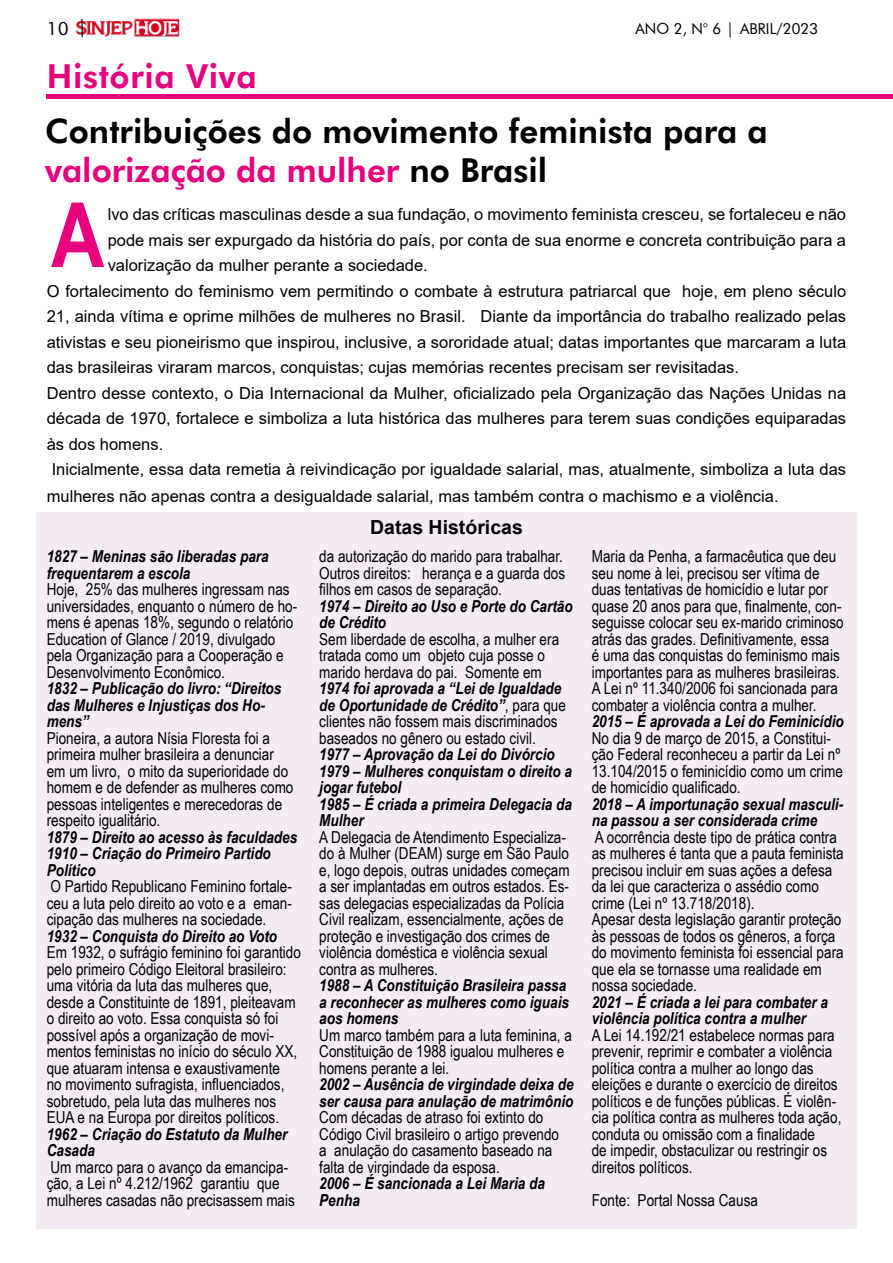
<style>
.page{position:relative;width:893px;height:1263px;background:#fff}
.page>*{position:absolute;margin:0;border:0;box-sizing:border-box;transform-origin:0 0}
.t1{font:700 90px "Arial Narrow";color:#e6007d}
.t2{font:700 33px/39.6px "Futura BT";color:#000}
.t3{font:700 33px "Futura BT";letter-spacing:.02em;color:#e6007d}
.t4{font:700 19.5px "Arial";color:#000}
.t5{font:18px "Futura BT";color:#000}
.t6{font:16.5px/16.5px "Arial Narrow";color:#000}
.t7{font:16.5px "Arial";color:#000}
.t8{font:italic 700 16.5px/16.5px "Arial Narrow";color:#000}
.t9{font:15px "Futura BT";color:#000}
.s1{color:#e6007d}
.s2{font-weight:700;font-style:italic}
</style>
<div class="page">
<div style="left:36px;top:513px;width:821px;height:716px;background:#f5ebf5"></div>
<div style="left:47px;top:94px;width:846px;height:5px;background:#e6007d"></div>
<img style="left:75px;top:18px;width:105px;height:19px">
<p class="t5" style="left:47px;top:18px;width:42px">10 |</p>
<p class="t9" style="left:635px;top:20px;width:185px">ANO 2, N° 6 | ABRIL/2023</p>
<h2 class="t3" style="left:47px;top:57px;width:211px">História Viva</h2>
<h2 class="t2" style="left:45px;top:111px;width:724px">Contribuições do movimento feminista para a <span class="s1">valorização da mulher</span> no Brasil</h2>
<p class="t7" style="left:108px;top:203px;width:740px">lvo das críticas masculinas desde a sua fundação, o movimento feminista cresceu, se fortaleceu e não</p>
<p class="t7" style="left:108px;top:229px;width:740px">pode mais ser expurgado da história do país, por conta de sua enorme e concreta contribuição para a</p>
<p class="t7" style="left:108px;top:254px;width:322px">valorização da mulher perante a sociedade.</p>
<p class="t7" style="left:47px;top:280px;width:801px">O fortalecimento do feminismo vem permitindo o combate à estrutura patriarcal que hoje, em pleno século</p>
<p class="t7" style="left:47px;top:305px;width:801px">21, ainda vítima e oprime milhões de mulheres no Brasil. Diante da importância do trabalho realizado pelas</p>
<p class="t7" style="left:47px;top:331px;width:801px">ativistas e seu pioneirismo que inspirou, inclusive, a sororidade atual; datas importantes que marcaram a luta</p>
<p class="t7" style="left:47px;top:356px;width:694px">das brasileiras viraram marcos, conquistas; cujas memórias recentes precisam ser revisitadas.</p>
<p class="t7" style="left:47px;top:382px;width:801px">Dentro desse contexto, o Dia Internacional da Mulher, oficializado pela Organização das Nações Unidas na</p>
<p class="t7" style="left:47px;top:407px;width:801px">década de 1970, fortalece e simboliza a luta histórica das mulheres para terem suas condições equiparadas</p>
<p class="t7" style="left:47px;top:433px;width:118px">às dos homens.</p>
<p class="t7" style="left:52px;top:458px;width:796px">Inicialmente, essa data remetia à reivindicação por igualdade salarial, mas, atualmente, simboliza a luta das</p>
<p class="t7" style="left:47px;top:485px;width:733px">mulheres não apenas contra a desigualdade salarial, mas também contra o machismo e a violência.</p>
<h1 class="t1" style="left:51px;top:167px;width:55px">A</h1>
<p class="t8" style="left:47px;top:547px;width:223px">1827 – Meninas são liberadas para frequentarem a escola</p>
<p class="t6" style="left:47px;top:580px;width:252px">Hoje, 25% das mulheres ingressam nas universidades, enquanto o número de ho&shy;mens é apenas 18%, segundo o relatório Education of Glance / 2019, divulgado pela Organização para a Cooperação e Desenvolvimento Econômico.</p>
<p class="t8" style="left:47px;top:679px;width:236px">1832 – Publicação do livro: “Direitos das Mulheres e Injustiças dos Ho&shy;mens”</p>
<p class="t6" style="left:47px;top:729px;width:248px">Pioneira, a autora Nísia Floresta foi a primeira mulher brasileira a denunciar em um livro, o mito da superioridade do homem e de defender as mulheres como pessoas inteligentes e merecedoras de respeito igualitário.</p>
<p class="t8" style="left:47px;top:828px;width:252px">1879 – Direito ao acesso às faculdades<br>1910 – Criação do Primeiro Partido<br>Político</p>
<p class="t6" style="left:47px;top:877px;width:247px;text-align:justify">O Partido Republicano Feminino fortale&shy;ceu a luta pelo direito ao voto e a eman&shy;cipação das mulheres na sociedade.</p>
<p class="t8" style="left:47px;top:927px;width:232px">1932 – Conquista do Direito ao Voto</p>
<p class="t6" style="left:47px;top:943px;width:256px">Em 1932, o sufrágio feminino foi garantido pelo primeiro Código Eleitoral brasileiro: uma vitória da luta das mulheres que, desde a Constituinte de 1891, pleiteavam o direito ao voto. Essa conquista só foi possível após a organização de movi&shy;mentos feministas no início do século XX, que atuaram intensa e exaustivamente<br>no movimento sufragista, influenciados, sobretudo, pela luta das mulheres nos EUA e na Europa por direitos políticos.</p>
<p class="t8" style="left:47px;top:1125px;width:242px">1962 – Criação do Estatuto da Mulher<br>Casada</p>
<p class="t6" style="left:47px;top:1158px;width:250px">Um marco para o avanço da emancipa&shy;ção, a Lei nº 4.212/1962 garantiu que mulheres casadas não precisassem mais</p>
<p class="t4" style="left:370px;top:514px;width:154px">Datas Históricas</p>
<p class="t6" style="left:319px;top:547px;width:247px">da autorização do marido para trabalhar.<br>Outros direitos: herança e a guarda dos filhos em casos de separação.</p>
<p class="t8" style="left:319px;top:597px;width:255px">1974 – Direito ao Uso e Porte do Cartão de Crédito</p>
<p class="t6" style="left:319px;top:630px;width:241px">Sem liberdade de escolha, a mulher era tratada como um objeto cuja posse o marido herdava do pai. Somente em</p>
<p class="t6" style="left:319px;top:679px;width:248px"><span class="s2">1974 foi aprovada a “Lei de Igualdade de Oportunidade de Crédito”</span>, para que clientes não fossem mais discriminados baseados no gênero ou estado civil.</p>
<p class="t8" style="left:319px;top:745px;width:254px">1977 – Aprovação da Lei do Divórcio<br>1979 – Mulheres conquistam o direito a jogar futebol<br>1985 – É criada a primeira Delegacia da<br>Mulher</p>
<p class="t6" style="left:319px;top:828px;width:252px">A Delegacia de Atendimento Especializa&shy;do à Mulher (DEAM) surge em São Paulo e, logo depois, outras unidades começam a ser implantadas em outros estados. Es&shy;sas delegacias especializadas da Polícia Civil realizam, essencialmente, ações de proteção e investigação dos crimes de violência doméstica e violência sexual contra as mulheres.</p>
<p class="t8" style="left:319px;top:976px;width:251px">1988 – A Constituição Brasileira passa a reconhecer as mulheres como iguais aos homens</p>
<p class="t6" style="left:319px;top:1026px;width:254px">Um marco também para a luta feminina, a<br>Constituição de 1988 igualou mulheres e homens perante a lei.</p>
<p class="t8" style="left:319px;top:1075px;width:256px">2002 – Ausência de virgindade deixa de ser causa para anulação de matrimônio</p>
<p class="t6" style="left:319px;top:1108px;width:241px">Com décadas de atraso foi extinto do Código Civil brasileiro o artigo prevendo a anulação do casamento baseado na falta de virgindade da esposa.</p>
<p class="t8" style="left:319px;top:1174px;width:227px">2006 – É sancionada a Lei Maria da<br>Penha</p>
<p class="t6" style="left:592px;top:547px;width:253px">Maria da Penha, a farmacêutica que deu seu nome à lei, precisou ser vítima de duas tentativas de homicídio e lutar por quase 20 anos para que, finalmente, con&shy;seguisse colocar seu ex-marido criminoso atrás das grades. Definitivamente, essa<br>é uma das conquistas do feminismo mais importantes para as mulheres brasileiras.<br>A Lei nº 11.340/2006 foi sancionada para combater a violência contra a mulher.</p>
<p class="t8" style="left:592px;top:712px;width:253px">2015 – É aprovada a Lei do Feminicídio</p>
<p class="t6" style="left:592px;top:729px;width:253px">No dia 9 de março de 2015, a Constitui&shy;ção Federal reconheceu a partir da Lei nº 13.104/2015 o feminicídio como um crime de homicídio qualificado.</p>
<p class="t8" style="left:592px;top:795px;width:253px">2018 – A importunação sexual masculi&shy;na passou a ser considerada crime</p>
<p class="t6" style="left:592px;top:828px;width:253px">A ocorrência deste tipo de prática contra as mulheres é tanta que a pauta feminista precisou incluir em suas ações a defesa da lei que caracteriza o assédio como crime (Lei nº 13.718/2018).<br>Apesar desta legislação garantir proteção às pessoas de todos os gêneros, a força do movimento feminista foi essencial para que ela se tornasse uma realidade em nossa sociedade.</p>
<p class="t8" style="left:592px;top:993px;width:238px">2021 – É criada a lei para combater a violência política contra a mulher</p>
<p class="t6" style="left:592px;top:1026px;width:251px">A Lei 14.192/21 estabelece normas para prevenir, reprimir e combater a violência política contra a mulher ao longo das eleições e durante o exercício de direitos políticos e de funções públicas. É violên&shy;cia política contra as mulheres toda ação, conduta ou omissão com a finalidade<br>de impedir, obstaculizar ou restringir os direitos políticos.</p>
<p class="t6" style="left:592px;top:1191px;width:168px">Fonte: Portal Nossa Causa</p>
</div>
